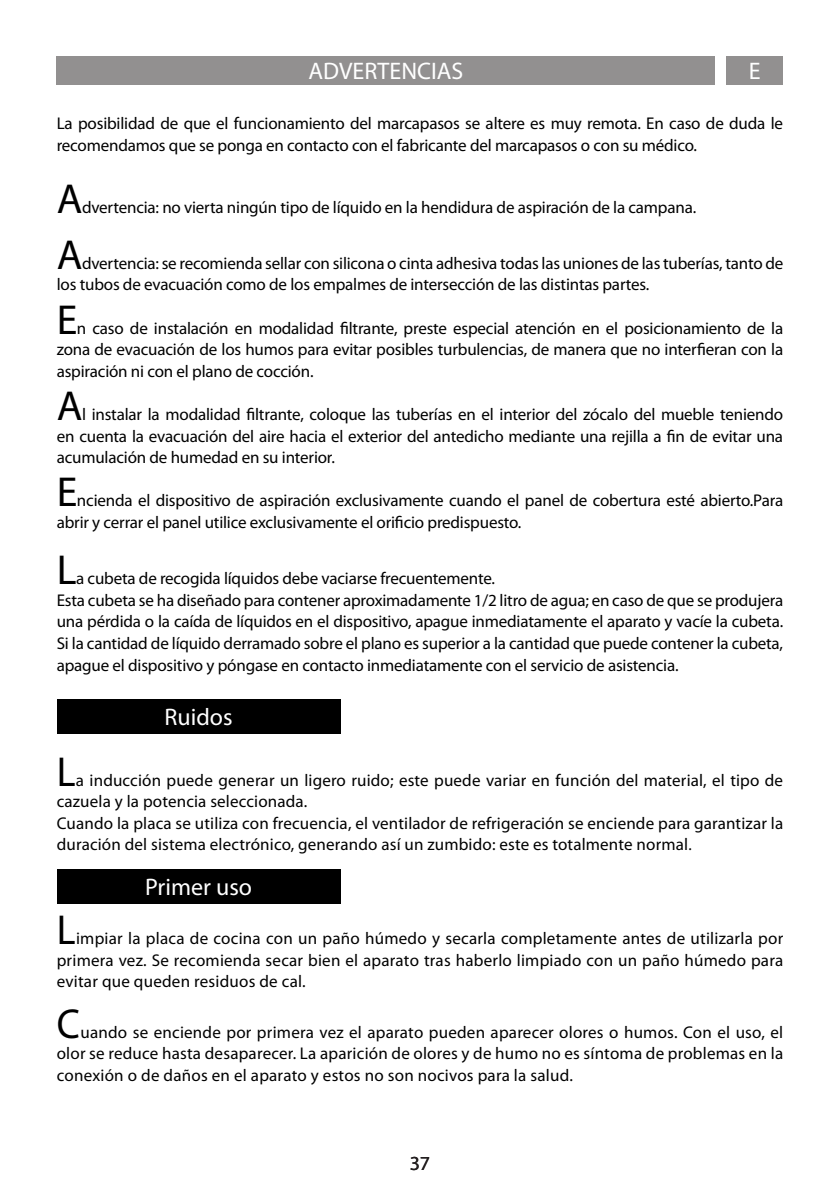
<style>
.page{position:relative;width:840px;height:1191px;background:#fff}
.page>*{position:absolute;margin:0;border:0;box-sizing:border-box;transform-origin:0 0}
.t1{font:42px "Myriad Pro";color:#000}
.t2{font:42px "Myriad Pro";color:#000;scale:.95 1}
.t3{font:24px "Myriad Pro";color:#fff}
.t4{font:20px "Myriad Pro";color:#231f20}
.t5{font:17px/21.6px "Myriad Pro";letter-spacing:-.01em;color:#000;text-align:justify}
.t6{font:17px/21.6px "Myriad Pro";letter-spacing:.01em;color:#000}
.s1{font-size:16px}
</style>
<div class="page">
<div style="left:57px;top:57px;width:657px;height:28px;background:#929090"></div>
<div style="left:726px;top:57px;width:56px;height:28px;background:#929090"></div>
<div style="left:57px;top:869px;width:283px;height:34px;background:#000"></div>
<div style="left:57px;top:699px;width:283px;height:34px;background:#000"></div>
<h2 class="t3" style="left:308px;top:56px;width:156px">ADVERTENCIAS</h2>
<h2 class="t3" style="left:748px;top:56px;width:13px">E</h2>
<p class="t5" style="left:57px;top:112px;width:727px">La posibilidad de que el funcionamiento del marcapasos se altere es muy remota. En caso de duda le recomendamos que se ponga en contacto con el fabricante del marcapasos o con su médico.</p>
<p class="t1" style="left:57px;top:172px;width:27px">A</p>
<h2 class="t3" style="left:323px;top:56px;width:141px">NWEISUNGEN</h2>
<p class="t5" style="left:82px;top:196px;width:615px">dvertencia: no vierta ningún tipo de líquido en la hendidura de aspiración de la campana.</p>
<p class="t1" style="left:57px;top:229px;width:27px">A</p>
<p class="t5" style="left:57px;top:252px;width:727px;text-indent:25px">dvertencia: se recomienda sellar con silicona o cinta adhesiva todas las uniones de las tuberías, tanto de los tubos de evacuación como de los empalmes de intersección de las distintas partes.</p>
<p class="t1" style="left:57px;top:293px;width:22px">E</p>
<p class="t5" style="left:57px;top:317px;width:727px;text-indent:20px">n caso de instalación en modalidad filtrante, preste especial atención en el posicionamiento de la zona de evacuación de los humos para evitar posibles turbulencias, de manera que no interfieran con la aspiración ni con el plano de cocción.</p>
<p class="t1" style="left:57px;top:380px;width:27px">A</p>
<p class="t5" style="left:57px;top:403px;width:727px;text-indent:25px">l instalar la modalidad filtrante, coloque las tuberías en el interior del zócalo del mueble teniendo en cuenta la evacuación del aire hacia el exterior del antedicho mediante una rejilla a fin de evitar una acumulación de humedad en su interior.</p>
<p class="t1" style="left:57px;top:466px;width:22px">E</p>
<p class="t5" style="left:57px;top:489px;width:727px;text-indent:20px">ncienda el dispositivo de aspiración exclusivamente cuando el panel de cobertura esté abierto.Para abrir y cerrar el panel utilice exclusivamente el orificio predispuesto.</p>
<p class="t1" style="left:57px;top:544px;width:21px">L</p>
<p class="t5" style="left:76px;top:567px;width:420px">a cubeta de recogida líquidos debe vaciarse frecuentemente.</p>
<p class="t5" style="left:57px;top:589px;width:727px">Esta cubeta se ha diseñado para contener aproximadamente 1/2 litro de agua; en caso de que se produjera una pérdida o la caída de líquidos en el dispositivo, apague inmediatamente el aparato y vacíe la cubeta.<br>Si la cantidad de líquido derramado sobre el plano es superior a la cantidad que puede contener la cubeta, apague el dispositivo y póngase en contacto inmediatamente con el servicio de asistencia.</p>
<p class="t3" style="left:164px;top:702px;width:69px">Ruidos</p>
<p class="t2" style="left:57px;top:745px;width:21px">L</p>
<p class="t6" style="left:57px;top:768px;width:727px;text-indent:19px">a inducción puede generar un ligero ruido; este puede variar en función del material, el tipo de cazuela y la potencia seleccionada.</p>
<p class="t6" style="left:57px;top:812px;width:727px">Cuando la placa se utiliza con frecuencia, el ventilador de refrigeración se enciende para garantizar la duración del sistema electrónico, generando así un zumbido: este es totalmente normal<span class="s1">.</span></p>
<p class="t3" style="left:145px;top:872px;width:108px">Primer uso</p>
<p class="t2" style="left:57px;top:904px;width:21px">L</p>
<p class="t5" style="left:57px;top:927px;width:727px;text-indent:19px">impiar la placa de cocina con un paño húmedo y secarla completamente antes de utilizarla por primera vez. Se recomienda secar bien el aparato tras haberlo limpiado con un paño húmedo para evitar que queden residuos de cal.</p>
<p class="t2" style="left:57px;top:997px;width:26px">C</p>
<p class="t5" style="left:57px;top:1020px;width:727px;text-indent:24px">uando se enciende por primera vez el aparato pueden aparecer olores o humos. Con el uso, el olor se reduce hasta desaparecer. La aparición de olores y de humo no es síntoma de problemas en la conexión o de daños en el aparato y estos no son nocivos para la salud.</p>
<p class="t4" style="left:409px;top:1151px;width:22px">37</p>
</div>
